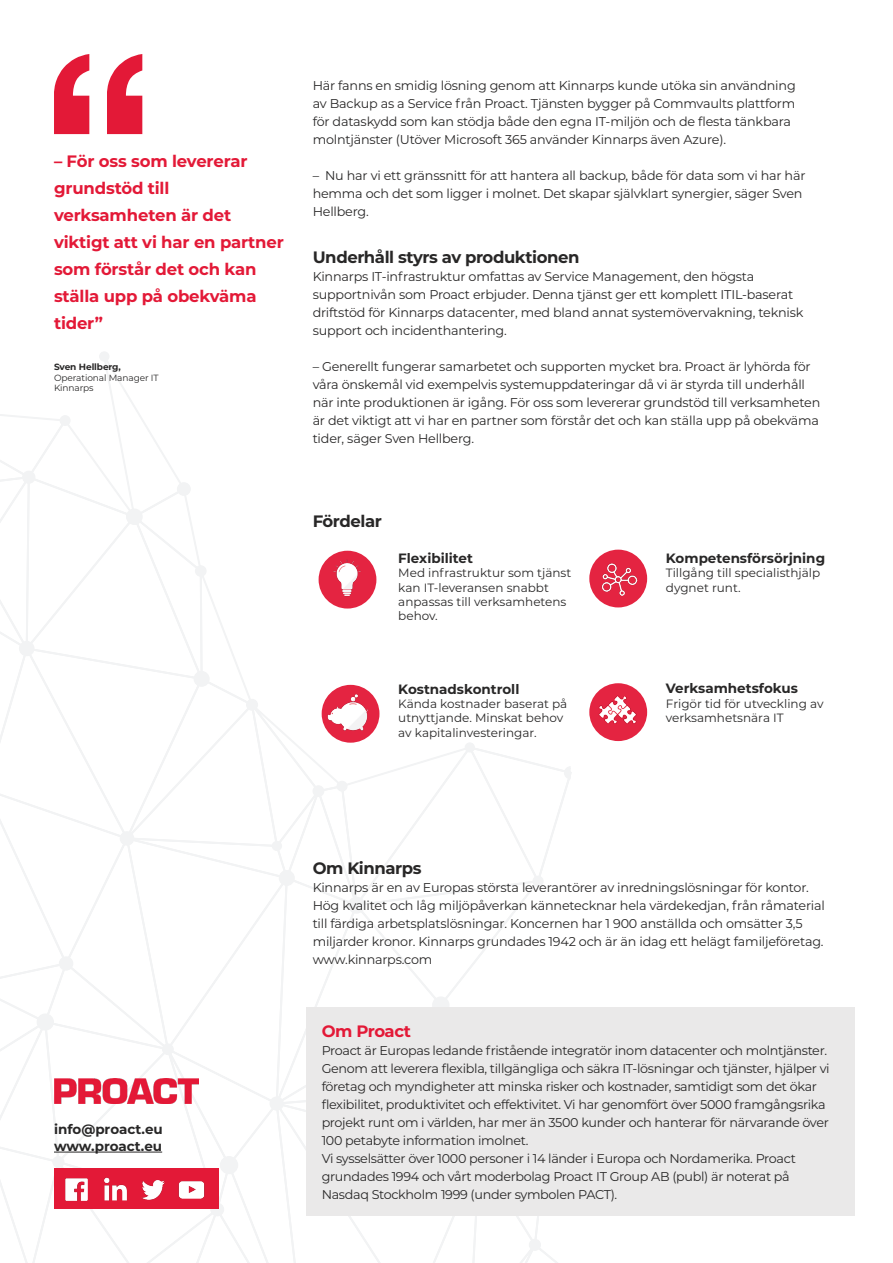
<style>
.page{position:relative;width:893px;height:1263px;background:#fff}
.page>*{position:absolute;margin:0;border:0;box-sizing:border-box;transform-origin:0 0}
.t1{font:700 16.5px/27px "Montserrat";letter-spacing:-.01em;color:#e31937}
.t2{font:700 16.5px "Montserrat";letter-spacing:-.025em;color:#282727}
.t3{font:700 16.5px "Montserrat";letter-spacing:-.03em;color:#e31937}
.t4{font:700 13.5px "Montserrat";color:#282727}
.t5{font:12.75px/18px "Montserrat";letter-spacing:-.015em;color:#282727}
.t6{font:12px/14.4px "Montserrat";color:#282727}
.t7{font:9px "Montserrat";letter-spacing:-.01em;color:#282727}
.t8{font:700 9px "Montserrat";letter-spacing:-.01em;color:#282727}
</style>
<div class="page">
<svg style="left:0;top:352px;width:572px;height:911px"></svg>
<svg style="left:54px;top:54px;width:88px;height:80px"></svg>
<div style="left:589px;top:683px;width:58px;height:58px;background:#e42441;border-radius:50%"></div>
<div style="left:589px;top:550px;width:58px;height:57px;background:#e42441;border-radius:50%"></div>
<div style="left:306px;top:1008px;width:549px;height:208px;background:#eae9e9"></div>
<div style="left:54px;top:1168px;width:164px;height:41px;background:#e31937"></div>
<img style="left:65px;top:1178px;width:23px;height:23px">
<img style="left:104px;top:1177px;width:23px;height:24px">
<img style="left:141px;top:1180px;width:24px;height:20px">
<img style="left:178px;top:1181px;width:27px;height:18px">
<hr style="left:54px;top:1152px;width:108px;height:1px;background:#282727">
<img style="left:54px;top:1078px;width:145px;height:25px">
<div style="left:322px;top:685px;width:57px;height:58px;background:#e42441;border-radius:50%"></div>
<div style="left:319px;top:551px;width:57px;height:57px;background:#e42441;border-radius:50%"></div>
<img style="left:602px;top:563px;width:36px;height:33px">
<img style="left:326px;top:692px;width:44px;height:44px">
<img style="left:597px;top:692px;width:40px;height:40px">
<img style="left:327px;top:558px;width:41px;height:39px">
<p class="t1" style="left:54px;top:147px;width:231px">– För oss som levererar grundstöd till verksamheten är det viktigt att vi har en partner som förstår det och kan ställa upp på obekväma tider”</p>
<p class="t8" style="left:54px;top:360px;width:68px">Sven Hellberg,</p>
<p class="t7" style="left:54px;top:371px;width:106px">Operational Manager IT</p>
<p class="t7" style="left:54px;top:382px;width:41px">Kinnarps</p>
<p class="t5" style="left:313px;top:76px;width:485px">Här fanns en smidig lösning genom att Kinnarps kunde utöka sin användning av Backup as a Service från Proact. Tjänsten bygger på Commvaults plattform för dataskydd som kan stödja både den egna IT-miljön och de flesta tänkbara molntjänster (Utöver Microsoft 365 använder Kinnarps även Azure).</p>
<p class="t5" style="left:313px;top:166px;width:494px">– Nu har vi ett gränssnitt för att hantera all backup, både för data som vi har här hemma och det som ligger i molnet. Det skapar självklart synergier, säger Sven<br>Hellberg.</p>
<p class="t2" style="left:313px;top:246px;width:268px">Underhåll styrs av produktionen</p>
<p class="t5" style="left:313px;top:267px;width:492px">Kinnarps IT-infrastruktur omfattas av Service Management, den högsta supportnivån som Proact erbjuder. Denna tjänst ger ett komplett ITIL-baserat driftstöd för Kinnarps datacenter, med bland annat systemövervakning, teknisk support och incidenthantering.</p>
<p class="t5" style="left:313px;top:357px;width:509px">– Generellt fungerar samarbetet och supporten mycket bra. Proact är lyhörda för våra önskemål vid exempelvis systemuppdateringar då vi är styrda till underhåll när inte produktionen är igång. För oss som levererar grundstöd till verksamheten är det viktigt att vi har en partner som förstår det och kan ställa upp på obekväma tider, säger Sven Hellberg.</p>
<p class="t2" style="left:313px;top:509px;width:71px">Fördelar</p>
<p class="t4" style="left:398px;top:548px;width:76px">Flexibilitet</p>
<p class="t6" style="left:398px;top:565px;width:175px">Med infrastruktur som tjänst kan IT-leveransen snabbt anpassas till verksamhetens behov.</p>
<p class="t4" style="left:398px;top:679px;width:123px">Kostnadskontroll</p>
<p class="t6" style="left:398px;top:696px;width:171px">Kända kostnader baserat på utnyttjande. Minskat behov av kapitalinvesteringar.</p>
<p class="t4" style="left:666px;top:548px;width:161px">Kompetensförsörjning</p>
<p class="t6" style="left:666px;top:565px;width:156px">Tillgång till specialisthjälp dygnet runt.</p>
<p class="t4" style="left:666px;top:679px;width:134px">Verksamhetsfokus</p>
<p class="t6" style="left:666px;top:696px;width:159px">Frigör tid för utveckling av verksamhetsnära IT</p>
<p class="t4" style="left:54px;top:1120px;width:110px">info@proact.eu</p>
<p class="t4" style="left:54px;top:1136px;width:110px">www.proact.eu</p>
<p class="t2" style="left:313px;top:856px;width:110px">Om Kinnarps</p>
<p class="t5" style="left:313px;top:878px;width:514px">Kinnarps är en av Europas största leverantörer av inredningslösningar för kontor.<br>Hög kvalitet och låg miljöpåverkan kännetecknar hela värdekedjan, från råmaterial till färdiga arbetsplatslösningar. Koncernen har 1 900 anställda och omsätter 3,5 miljarder kronor. Kinnarps grundades 1942 och är än idag ett helägt familjeföretag. www.kinnarps.com</p>
<p class="t3" style="left:322px;top:1019px;width:91px">Om Proact</p>
<p class="t5" style="left:322px;top:1041px;width:507px">Proact är Europas ledande fristående integratör inom datacenter och molntjänster.</p>
<p class="t5" style="left:322px;top:1059px;width:509px">Genom att leverera flexibla, tillgängliga och säkra IT-lösningar och tjänster, hjälper vi</p>
<p class="t5" style="left:322px;top:1077px;width:509px">företag och myndigheter att minska risker och kostnader, samtidigt som det ökar flexibilitet, produktivitet och effektivitet. Vi har genomfört över 5000 framgångsrika projekt runt om i världen, har mer än 3500 kunder och hanterar för närvarande över 100 petabyte information imolnet.</p>
<p class="t5" style="left:322px;top:1149px;width:476px">Vi sysselsätter över 1000 personer i 14 länder i Europa och Nordamerika. Proact grundades 1994 och vårt moderbolag Proact IT Group AB (publ) är noterat på<br>Nasdaq Stockholm 1999 (under symbolen PACT).</p>
</div>
